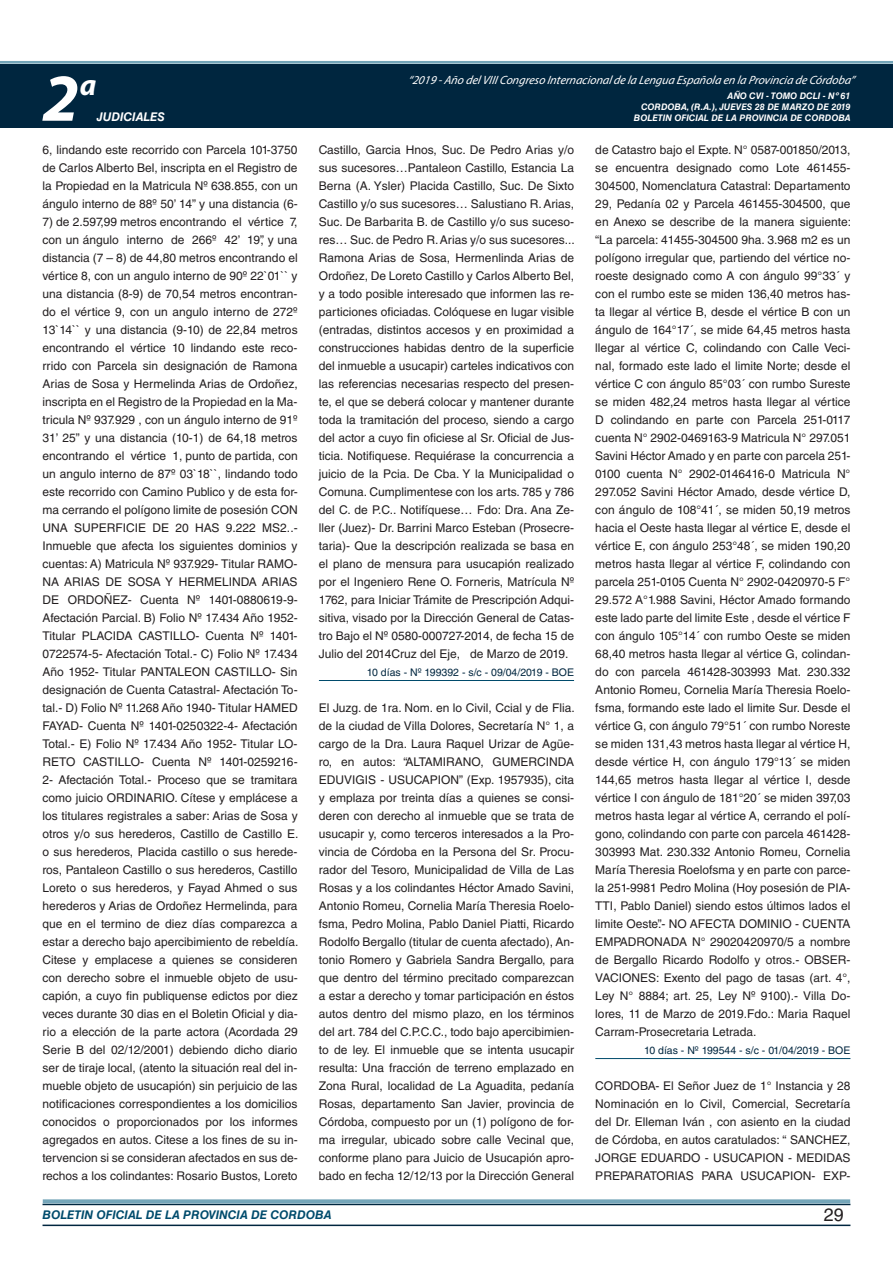
<style>
.page{position:relative;width:893px;height:1263px;background:#fff}
.page>*{position:absolute;margin:0;border:0;box-sizing:border-box;transform-origin:0 0}
.t1{font:italic 700 67.5px "Myriad Pro";color:#fff}
.t2{font:italic 700 30px "Myriad Pro";color:#fff}
.t3{font:18px "Helvetica LT Std";color:#231f20}
.t4{font:12px/18px "Helvetica LT Std";color:#231f20;text-align:justify}
.t5{font:italic 12px "Myriad Pro";color:#fff}
.t6{font:italic 700 12px "Helvetica LT Std";color:#004b6c}
.t7{font:italic 700 12px "Helvetica LT Std";color:#fff}
.t8{font:10.5px "Helvetica LT Std";color:#00263f}
.t9{font:italic 700 9px/10.8px "Helvetica LT Std";color:#fff;text-align:right}
</style>
<div class="page">
<div style="left:0;top:61px;width:893px;height:6px;background:#fff;opacity:.75"></div>
<div style="left:0;top:64px;width:893px;height:64px;background:#00263f"></div>
<hr style="left:43px;top:1224px;width:807px;height:2px;background:#00263f">
<div style="left:42px;top:1198px;width:809px;height:8px;background:#fff;opacity:.75"></div>
<hr style="left:319px;top:680px;width:255px;height:1px;background:#004b6c">
<hr style="left:595px;top:1058px;width:255px;height:1px;background:#004b6c">
<h2 class="t2" style="left:80px;top:66px;width:18px">a</h2>
<p class="t5" style="left:408px;top:72px;width:448px">“2019 -Año delVIIICongreso Internacionalde la Lengua Esp añola en la Provincia de Córdoba”</p>
<h1 class="t1" style="left:43px;top:54px;width:38px">2</h1>
<p class="t9" style="left:641px;top:91px;width:211px">AÑO CVI - TOMO DCLI - Nº 61<br>CORDOBA, (R.A.), JUEVES 28 DE MARZO DE 2019</p>
<p class="t7" style="left:97px;top:110px;width:70px">JUDICIALES</p>
<p class="t9" style="left:634px;top:112px;width:218px">BOLETIN OFICIAL DE LA PROVINCIA DE CORDOBA</p>
<p class="t4" style="left:43px;top:141px;width:257px">6, lindando este recorrido con Parcela 101-3750 de Carlos Alberto Bel, inscripta en el Registro de la Propiedad en la Matricula Nº 638.855, con un ángulo interno de 88º 50’ 14” y una distancia (6-</p>
<p class="t4" style="left:43px;top:213px;width:257px">7) de 2.597,99 metros encontrando el vértice 7, con un ángulo interno de 266º 42’ 19”, y una distancia (7 – 8) de 44,80 metros encontrando el vértice 8, con un angulo interno de 90º 22`01`` y una distancia (8-9) de 70,54 metros encontran&shy;do el vértice 9, con un angulo interno de 272º 13`14`` y una distancia (9-10) de 22,84 metros encontrando el vértice 10 lindando este reco&shy;rrido con Parcela sin designación de Ramona Arias de Sosa y Hermelinda Arias de Ordoñez, inscripta en el Registro de la Propiedad en la Ma&shy;tricula Nº 937.929 , con un ángulo interno de 91º 31’ 25” y una distancia (10-1) de 64,18 metros encontrando el vértice 1, punto de partida, con un angulo interno de 87º 03`18``, lindando todo este recorrido con Camino Publico y de esta for&shy;ma cerrando el polígono limite de posesión CON UNA SUPERFICIE DE 20 HAS 9.222 MS2..- Inmueble que afecta los siguientes dominios y cuentas: A) Matricula Nº 937.929- Titular RAMO-NA ARIAS DE SOSA Y HERMELINDA ARIAS DE ORDOÑEZ- Cuenta Nº 1401-0880619-9- Afectación Parcial. B) Folio Nº 17.434 Año 1952- Titular PLACIDA CASTILLO- Cuenta Nº 1401- 0722574-5- Afectación Total.- C) Folio Nº 17.434<br>Año 1952- Titular PANTALEON CASTILLO- Sin designación de Cuenta Catastral- Afectación To&shy;tal.- D) Folio Nº 11.268 Año 1940- Titular HAMED FAYAD- Cuenta Nº 1401-0250322-4- Afectación Total.- E) Folio Nº 17.434 Año 1952- Titular LO-RETO CASTILLO- Cuenta Nº 1401-0259216- 2- Afectación Total.- Proceso que se tramitara como juicio ORDINARIO. Cítese y emplácese a los titulares registrales a saber: Arias de Sosa y otros y/o sus herederos, Castillo de Castillo E. o sus herederos, Placida castillo o sus herede&shy;ros, Pantaleon Castillo o sus herederos, Castillo Loreto o sus herederos, y Fayad Ahmed o sus herederos y Arias de Ordoñez Hermelinda, para que en el termino de diez días comparezca a estar a derecho bajo apercibimiento de rebeldía.<br>Citese y emplacese a quienes se consideren con derecho sobre el inmueble objeto de usu&shy;capión, a cuyo fin publiquense edictos por diez veces durante 30 dias en el Boletin Oficial y dia&shy;rio a elección de la parte actora (Acordada 29<br>Serie B del 02/12/2001) debiendo dicho diario ser de tiraje local, (atento la situación real del in&shy;mueble objeto de usucapión) sin perjuicio de las notificaciones correspondientes a los domicilios conocidos o proporcionados por los informes agregados en autos. Citese a los fines de su in&shy;tervencion si se consideran afectados en sus de&shy;rechos a los colindantes: Rosario Bustos, Loreto</p>
<p class="t4" style="left:319px;top:141px;width:257px">Castillo, Garcia Hnos, Suc. De Pedro Arias y/o sus sucesores…Pantaleon Castillo, Estancia La Berna (A. Ysler) Placida Castillo, Suc. De Sixto Castillo y/o sus sucesores… Salustiano R. Arias, Suc. De Barbarita B. de Castillo y/o sus suceso&shy;res… Suc. de Pedro R. Arias y/o sus sucesores...<br>Ramona Arias de Sosa, Hermenlinda Arias de Ordoñez, De Loreto Castillo y Carlos Alberto Bel, y a todo posible interesado que informen las re&shy;particiones oficiadas. Colóquese en lugar visible (entradas, distintos accesos y en proximidad a construcciones habidas dentro de la superficie del inmueble a usucapir) carteles indicativos con las referencias necesarias respecto del presen&shy;te, el que se deberá colocar y mantener durante toda la tramitación del proceso, siendo a cargo del actor a cuyo fin oficiese al Sr. Oficial de Jus&shy;ticia. Notifiquese. Requiérase la concurrencia a juicio de la Pcia. De Cba. Y la Municipalidad o Comuna. Cumplimentese con los arts. 785 y 786 del C. de P.C.. Notifíquese… Fdo: Dra. Ana Ze&shy;ller (Juez)- Dr. Barrini Marco Esteban (Prosecre&shy;taria)- Que la descripción realizada se basa en el plano de mensura para usucapión realizado por el Ingeniero Rene O. Forneris, Matrícula Nº 1762, para Iniciar Trámite de Prescripción Adqui&shy;sitiva, visado por la Dirección General de Catas&shy;tro Bajo el Nº 0580-000727-2014, de fecha 15 de Julio del 2014Cruz del Eje, de Marzo de 2019.</p>
<p class="t8" style="left:367px;top:666px;width:209px">10 días - Nº 199392 - s/c - 09/04/2019 - BOE</p>
<p class="t4" style="left:319px;top:699px;width:257px">El Juzg. de 1ra. Nom. en lo Civil, Ccial y de Flia. de la ciudad de Villa Dolores, Secretaría N° 1, a cargo de la Dra. Laura Raquel Urizar de Agüe&shy;ro, en autos: “ALTAMIRANO, GUMERCINDA EDUVIGIS - USUCAPION” (Exp. 1957935), cita y emplaza por treinta días a quienes se consi&shy;deren con derecho al inmueble que se trata de usucapir y, como terceros interesados a la Pro&shy;vincia de Córdoba en la Persona del Sr. Procu&shy;rador del Tesoro, Municipalidad de Villa de Las Rosas y a los colindantes Héctor Amado Savini, Antonio Romeu, Cornelia María Theresia Roelo&shy;fsma, Pedro Molina, Pablo Daniel Piatti, Ricardo Rodolfo Bergallo (titular de cuenta afectado), An&shy;tonio Romero y Gabriela Sandra Bergallo, para que dentro del término precitado comparezcan a estar a derecho y tomar participación en éstos autos dentro del mismo plazo, en los términos del art. 784 del C.P.C.C., todo bajo apercibimien&shy;to de ley. El inmueble que se intenta usucapir resulta: Una fracción de terreno emplazado en Zona Rural, localidad de La Aguadita, pedanía Rosas, departamento San Javier, provincia de Córdoba, compuesto por un (1) polígono de for&shy;ma irregular, ubicado sobre calle Vecinal que, conforme plano para Juicio de Usucapión apro&shy;bado en fecha 12/12/13 por la Dirección General</p>
<p class="t4" style="left:595px;top:141px;width:257px">de Catastro bajo el Expte. N° 0587-001850/2013, se encuentra designado como Lote 461455- 304500, Nomenclatura Catastral: Departamento 29, Pedanía 02 y Parcela 461455-304500, que en Anexo se describe de la manera siguiente: “La parcela: 41455-304500 9ha. 3.968 m2 es un polígono irregular que, partiendo del vértice no&shy;roeste designado como A con ángulo 99°33´ y con el rumbo este se miden 136,40 metros has&shy;ta llegar al vértice B, desde el vértice B con un ángulo de 164°17´, se mide 64,45 metros hasta llegar al vértice C, colindando con Calle Veci&shy;nal, formado este lado el limite Norte; desde el vértice C con ángulo 85°03´ con rumbo Sureste se miden 482,24 metros hasta llegar al vértice D colindando en parte con Parcela 251-0117 cuenta N° 2902-0469163-9 Matricula N° 297.051<br>Savini Héctor Amado y en parte con parcela 251- 0100 cuenta N° 2902-0146416-0 Matricula N° 297.052 Savini Héctor Amado, desde vértice D, con ángulo de 108°41´, se miden 50,19 metros hacia el Oeste hasta llegar al vértice E, desde el vértice E, con ángulo 253°48´, se miden 190,20 metros hasta llegar al vértice F, colindando con parcela 251-0105 Cuenta N° 2902-0420970-5 F° 29.572 A°1.988 Savini, Héctor Amado formando este lado parte del limite Este , desde el vértice F con ángulo 105°14´ con rumbo Oeste se miden 68,40 metros hasta llegar al vértice G, colindan&shy;do con parcela 461428-303993 Mat. 230.332<br>Antonio Romeu, Cornelia María Theresia Roelo&shy;fsma, formando este lado el limite Sur. Desde el vértice G, con ángulo 79°51´ con rumbo Noreste se miden 131,43 metros hasta llegar al vértice H, desde vértice H, con ángulo 179°13´ se miden 144,65 metros hasta llegar al vértice I, desde vértice I con ángulo de 181°20´ se miden 397,03 metros hasta legar al vértice A, cerrando el polí&shy;gono, colindando con parte con parcela 461428- 303993 Mat. 230.332 Antonio Romeu, Cornelia María Theresia Roelofsma y en parte con parce&shy;la 251-9981 Pedro Molina (Hoy posesión de PIA-TTI, Pablo Daniel) siendo estos últimos lados el limite Oeste”.- NO AFECTA DOMINIO - CUENTA EMPADRONADA N° 29020420970/5 a nombre de Bergallo Ricardo Rodolfo y otros.- OBSER-VACIONES: Exento del pago de tasas (art. 4°, Ley N° 8884; art. 25, Ley Nº 9100).- Villa Do&shy;lores, 11 de Marzo de 2019.Fdo.: Maria Raquel Carram-Prosecretaria Letrada.</p>
<p class="t8" style="left:644px;top:1044px;width:208px">10 días - Nº 199544 - s/c - 01/04/2019 - BOE</p>
<p class="t4" style="left:595px;top:1077px;width:257px">CORDOBA- El Señor Juez de 1° Instancia y 28<br>Nominación en lo Civil, Comercial, Secretaría del Dr. Elleman Iván , con asiento en la ciudad de Córdoba, en autos caratulados: “ SANCHEZ, JORGE EDUARDO - USUCAPION - MEDIDAS PREPARATORIAS PARA USUCAPION- EXP-</p>
<p class="t6" style="left:43px;top:1208px;width:290px">BOLETIN OFICIAL DE LA PROVINCIA DE CORDOBA</p>
<h3 class="t3" style="left:824px;top:1204px;width:22px">29</h3>
</div>
